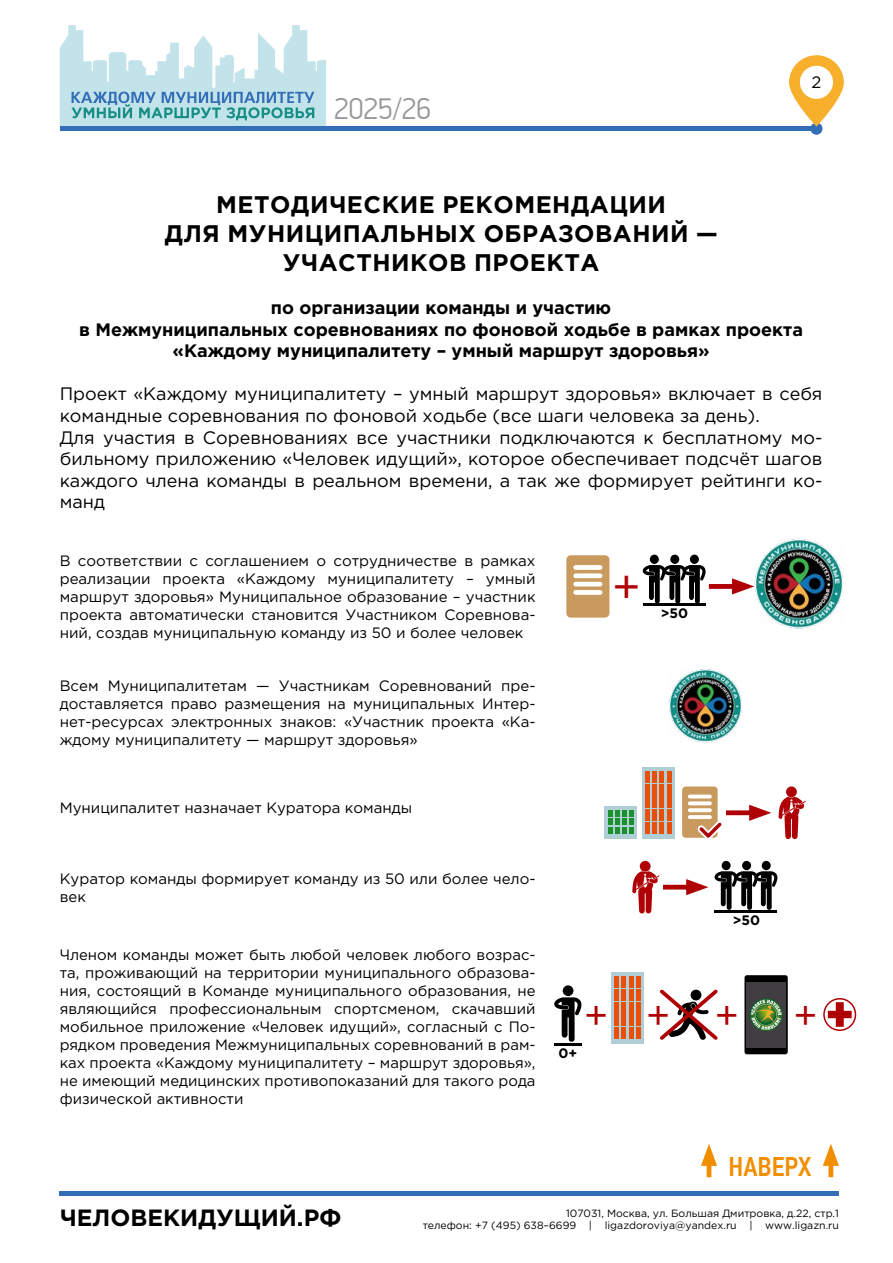
<style>
.page{position:relative;width:893px;height:1263px;background:#fff}
.page>*{position:absolute;margin:0;border:0;box-sizing:border-box;transform-origin:0 0}
.t1{font:45.9px "Gotham Pro";color:#ae0005}
.t2{font:38.85px "Gotham Pro";color:#ae0005}
.t3{font:300 30px "PF Din Display Pro";color:#98989c}
.t4{font:500 27px "PF Din Text Cond Pro";color:#f18e00}
.t5{font:700 24px/28.8px "Gotham Pro";letter-spacing:.02em;color:#000;text-align:center}
.t6{font:700 23.55px "Gotham Pro";color:#000}
.t7{font:18px/21.6px "Gotham Pro";color:#000}
.t8{font:700 18px/21.6px "Gotham Pro";color:#000;text-align:center}
.t9{font:16.5px "Gotham Pro";color:#000}
.t10{font:15px/18px "Gotham Pro";color:#000;text-align:justify}
.t11{font:700 13.65px "Gotham Pro";color:#000}
.t12{font:10.5px/12.6px "Gotham Pro";color:#000;text-align:right}
</style>
<div class="page">
<hr style="left:707px;top:1157px;width:4px;height:20px;background:#f18e00">
<svg style="left:701px;top:1144px;width:16px;height:22px"></svg>
<div style="left:828px;top:1157px;width:5px;height:20px;background:#f18e00"></div>
<svg style="left:823px;top:1144px;width:16px;height:22px"></svg>
<hr style="left:60px;top:1191px;width:779px;height:4px;background:#336eb6">
<hr style="left:60px;top:127px;width:756px;height:4px;background:#336eb6">
<svg style="left:60px;top:25px;width:266px;height:102px"></svg>
<div style="left:810px;top:123px;width:12px;height:12px;background:#336eb6;border-radius:50%"></div>
<svg style="left:789px;top:55px;width:55px;height:72px"></svg>
<img style="left:669px;top:669px;width:73px;height:74px">
<div style="left:682px;top:786px;width:36px;height:52px;background:#c99a5e;border-radius:4px"></div>
<svg style="left:688px;top:794px;width:34px;height:44px"></svg>
<div style="left:786px;top:786px;width:11px;height:11px;background:#ae0005;border-radius:50%"></div>
<svg style="left:778px;top:796px;width:28px;height:44px"></svg>
<div style="left:604px;top:806px;width:33px;height:32px;background:#b0ced6"></div>
<svg style="left:608px;top:810px;width:26px;height:23px"></svg>
<div style="left:642px;top:767px;width:32px;height:71px;background:#b0ced6"></div>
<div style="left:645px;top:822px;width:5px;height:11px;background:#ea4f09"></div>
<div style="left:652px;top:822px;width:5px;height:11px;background:#ea4f09"></div>
<div style="left:659px;top:822px;width:5px;height:11px;background:#ea4f09"></div>
<div style="left:667px;top:822px;width:5px;height:11px;background:#ea4f09"></div>
<div style="left:645px;top:809px;width:5px;height:11px;background:#ea4f09"></div>
<div style="left:652px;top:809px;width:5px;height:11px;background:#ea4f09"></div>
<div style="left:659px;top:809px;width:5px;height:11px;background:#ea4f09"></div>
<div style="left:667px;top:809px;width:5px;height:11px;background:#ea4f09"></div>
<div style="left:645px;top:797px;width:5px;height:11px;background:#ea4f09"></div>
<div style="left:652px;top:797px;width:5px;height:11px;background:#ea4f09"></div>
<div style="left:659px;top:797px;width:5px;height:11px;background:#ea4f09"></div>
<div style="left:667px;top:797px;width:5px;height:11px;background:#ea4f09"></div>
<div style="left:645px;top:784px;width:5px;height:11px;background:#ea4f09"></div>
<div style="left:652px;top:784px;width:5px;height:11px;background:#ea4f09"></div>
<div style="left:659px;top:784px;width:5px;height:11px;background:#ea4f09"></div>
<div style="left:667px;top:784px;width:5px;height:11px;background:#ea4f09"></div>
<div style="left:645px;top:772px;width:5px;height:11px;background:#ea4f09"></div>
<div style="left:652px;top:772px;width:5px;height:11px;background:#ea4f09"></div>
<div style="left:659px;top:772px;width:5px;height:11px;background:#ea4f09"></div>
<div style="left:667px;top:772px;width:5px;height:11px;background:#ea4f09"></div>
<div style="left:726px;top:810px;width:32px;height:5px;background:#ae0005"></div>
<svg style="left:749px;top:805px;width:22px;height:16px"></svg>
<img style="left:754px;top:539px;width:89px;height:89px">
<div style="left:566px;top:555px;width:43px;height:63px;background:#c99a5e;border-radius:5px"></div>
<svg style="left:573px;top:565px;width:29px;height:30px"></svg>
<hr style="left:643px;top:604px;width:62px;height:2px;background:#000">
<div style="left:650px;top:555px;width:9px;height:9px;background:#000;border-radius:50%"></div>
<div style="left:670px;top:555px;width:9px;height:9px;background:#000;border-radius:50%"></div>
<svg style="left:642px;top:565px;width:64px;height:39px"></svg>
<div style="left:690px;top:555px;width:9px;height:9px;background:#000;border-radius:50%"></div>
<div style="left:709px;top:584px;width:32px;height:5px;background:#ae0005"></div>
<svg style="left:732px;top:578px;width:22px;height:16px"></svg>
<hr style="left:663px;top:885px;width:32px;height:4px;background:#ae0005">
<svg style="left:686px;top:879px;width:22px;height:16px"></svg>
<div style="left:640px;top:861px;width:11px;height:11px;background:#ae0005;border-radius:50%"></div>
<svg style="left:632px;top:871px;width:27px;height:43px"></svg>
<hr style="left:715px;top:910px;width:62px;height:2px;background:#000">
<div style="left:721px;top:861px;width:10px;height:9px;background:#000;border-radius:50%"></div>
<div style="left:742px;top:861px;width:9px;height:9px;background:#000;border-radius:50%"></div>
<svg style="left:714px;top:871px;width:63px;height:39px"></svg>
<div style="left:761px;top:861px;width:10px;height:9px;background:#000;border-radius:50%"></div>
<div style="left:611px;top:972px;width:33px;height:71px;background:#b0ced6"></div>
<div style="left:614px;top:1027px;width:5px;height:11px;background:#ea4f09"></div>
<div style="left:621px;top:1027px;width:5px;height:11px;background:#ea4f09"></div>
<hr style="left:629px;top:1027px;width:4px;height:11px;background:#ea4f09">
<div style="left:636px;top:1027px;width:5px;height:11px;background:#ea4f09"></div>
<div style="left:614px;top:1014px;width:5px;height:11px;background:#ea4f09"></div>
<div style="left:621px;top:1014px;width:5px;height:11px;background:#ea4f09"></div>
<hr style="left:629px;top:1014px;width:4px;height:11px;background:#ea4f09">
<div style="left:636px;top:1014px;width:5px;height:11px;background:#ea4f09"></div>
<div style="left:614px;top:1002px;width:5px;height:11px;background:#ea4f09"></div>
<div style="left:621px;top:1002px;width:5px;height:11px;background:#ea4f09"></div>
<hr style="left:629px;top:1002px;width:4px;height:11px;background:#ea4f09">
<div style="left:636px;top:1002px;width:5px;height:11px;background:#ea4f09"></div>
<div style="left:614px;top:989px;width:5px;height:11px;background:#ea4f09"></div>
<div style="left:621px;top:989px;width:5px;height:11px;background:#ea4f09"></div>
<hr style="left:629px;top:989px;width:4px;height:11px;background:#ea4f09">
<div style="left:636px;top:989px;width:5px;height:11px;background:#ea4f09"></div>
<div style="left:614px;top:977px;width:5px;height:11px;background:#ea4f09"></div>
<div style="left:621px;top:977px;width:5px;height:11px;background:#ea4f09"></div>
<hr style="left:629px;top:977px;width:4px;height:11px;background:#ea4f09">
<div style="left:636px;top:977px;width:5px;height:11px;background:#ea4f09"></div>
<svg style="left:660px;top:989px;width:58px;height:51px"></svg>
<svg style="left:554px;top:997px;width:27px;height:45px"></svg>
<div style="left:562px;top:985px;width:11px;height:11px;background:#000;border-radius:50%"></div>
<hr style="left:554px;top:1043px;width:27px;height:2px;background:#000">
<div style="left:744px;top:975px;width:44px;height:79px;background:#000;border-radius:2px"></div>
<div style="left:746px;top:982px;width:40px;height:66px;background:#413e42"></div>
<svg style="left:750px;top:998px;width:32px;height:33px"></svg>
<svg style="left:751px;top:999px;width:31px;height:31px"></svg>
<svg style="left:828px;top:1002px;width:24px;height:25px"></svg>
<div style="left:823px;top:998px;width:33px;height:33px;border:2px solid #ae0005;border-radius:50%"></div>
<h3 class="t3" style="left:334px;top:92px;width:98px">2025/26</h3>
<p class="t9" style="left:811px;top:73px;width:11px">2</p>
<h3 class="t5" style="left:165px;top:190px;width:554px">МЕТОДИЧЕСКИЕ РЕКОМЕНДАЦИИ<br>ДЛЯ МУНИЦИПАЛЬНЫХ ОБРАЗОВАНИЙ —<br>УЧАСТНИКОВ ПРОЕКТА</h3>
<p class="t8" style="left:79px;top:296px;width:725px">по организации команды и участию<br>в Межмуниципальных соревнованиях по фоновой ходьбе в рамках проекта «Каждому муниципалитету – умный маршрут здоровья»</p>
<p class="t7" style="left:60px;top:383px;width:764px">Проект «Каждому муниципалитету – умный маршрут здоровья» включает в себя командные соревнования по фоновой ходьбе (все шаги человека за день).<br>Для участия в Соревнованиях все участники подключаются к бесплатному мо&shy;бильному приложению «Человек идущий», которое обеспечивает подсчёт шагов каждого члена команды в реальном времени, а так же формирует рейтинги ко&shy;манд</p>
<p class="t10" style="left:60px;top:551px;width:477px">В соответствии с соглашением о сотрудничестве в рамках реализации проекта «Каждому муниципалитету – умный маршрут здоровья» Муниципальное образование – участник проекта автоматически становится Участником Соревнова&shy;ний, создав муниципальную команду из 50 и более человек</p>
<p class="t10" style="left:60px;top:677px;width:477px">Всем Муниципалитетам — Участникам Соревнований пре&shy;доставляется право размещения на муниципальных Интер&shy;нет-ресурсах электронных знаков: «Участник проекта «Ка&shy;ждому муниципалитету — маршрут здоровья»</p>
<p class="t10" style="left:60px;top:798px;width:354px">Муниципалитет назначает Куратора команды</p>
<p class="t10" style="left:60px;top:870px;width:477px">Куратор команды формирует команду из 50 или более чело&shy;век</p>
<p class="t10" style="left:60px;top:946px;width:477px">Членом команды может быть любой человек любого возрас&shy;та, проживающий на территории муниципального образова&shy;ния, состоящий в Команде муниципального образования, не являющийся профессиональным спортсменом, скачавший мобильное приложение «Человек идущий», согласный с По&shy;рядком проведения Межмуниципальных соревнований в рам&shy;ках проекта «Каждому муниципалитету – маршрут здоровья», не имеющий медицинских противопоказаний для такого рода физической активности</p>
<h1 class="t1" style="left:612px;top:561px;width:31px">+</h1>
<p class="t11" style="left:661px;top:605px;width:29px">&gt;50</p>
<p class="t11" style="left:733px;top:912px;width:29px">&gt;50</p>
<p class="t11" style="left:558px;top:1045px;width:20px">0+</p>
<h2 class="t2" style="left:584px;top:994px;width:157px">+++</h2>
<h2 class="t2" style="left:793px;top:994px;width:26px">+</h2>
<h3 class="t4" style="left:728px;top:1150px;width:84px">НАВЕРХ</h3>
<h3 class="t6" style="left:60px;top:1204px;width:283px">ЧЕЛОВЕКИДУЩИЙ.РФ</h3>
<p class="t12" style="left:423px;top:1206px;width:418px">107031, Москва, ул. Большая Дмитровка, д.22, стр.1<br>телефон: +7 (495) 638–6699 | ligazdoroviya@yandex.ru | www.ligazn.ru</p>
</div>
